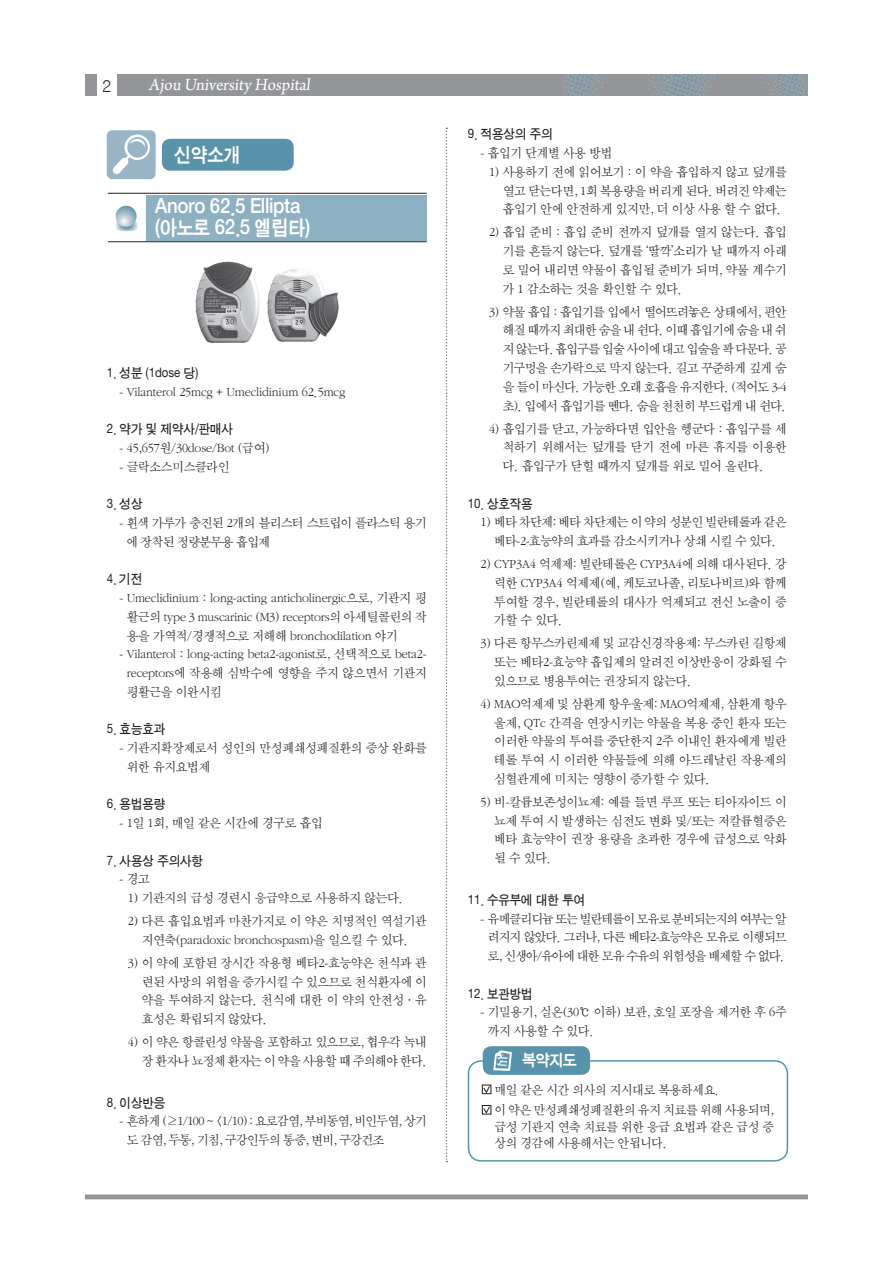
<style>
.page{position:relative;width:893px;height:1263px;background:#fff}
.page>*{position:absolute;margin:0;border:0;box-sizing:border-box;transform-origin:0 0}
.t1{font:21px/21px "Sand Kg";letter-spacing:-.02em;color:#fff;scale:.9 1}
.t2{font:20.25px "Sand Kg";color:#fff;scale:.9 1}
.t3{font:18px "Arno Pro";color:#fff;scale:.96 1}
.t4{font:16.5px "Sand Kg";color:#fff;scale:.95 1}
.t5{font:16.5px "Gulim";color:#231f20}
.t6{font:13.5px/18.8px "Sand Sm";letter-spacing:-.01em;color:#231f20;text-align:justify;scale:.95 1}
.t7{font:13.5px/18.8px "Sand Sm";letter-spacing:-.03em;color:#231f20;scale:.95 1}
.t8{font:13.5px "Sand Tg";letter-spacing:-.01em;color:#231f20;scale:.95 1}
.t9{font:13.5px/18.8px "Sand Sm";letter-spacing:-.05em;color:#231f20;text-align:center;scale:.95 1}
.t10{font:13.5px/20.4px "Sand Sm";letter-spacing:-.01em;color:#231f20;scale:.94 1}
.t11{font:13.5px/18.8px "Sand Sm";letter-spacing:-.04em;color:#231f20;scale:.95 1}
</style>
<div class="page">
<div style="left:85px;top:74px;width:723px;height:22px;background:#939598"></div>
<div style="left:97px;top:74px;width:20px;height:22px;background:#fff"></div>
<img style="left:563px;top:74px;width:245px;height:22px">
<hr style="left:85px;top:1195px;width:723px;height:4px;background:#939598">
<hr style="left:108px;top:241px;width:319px;height:1px;background:#231f20">
<hr style="left:108px;top:193px;width:319px;height:1px;background:#231f20">
<div style="left:147px;top:195px;width:280px;height:45px;background:#8eb0c3"></div>
<svg style="left:108px;top:221px;width:37px;height:10px"></svg>
<svg style="left:116px;top:206px;width:21px;height:21px"></svg>
<div style="left:107px;top:130px;width:49px;height:49px;background:#97b5c7;border-radius:5px"></div>
<svg style="left:112px;top:134px;width:38px;height:41px"></svg>
<div style="left:162px;top:139px;width:132px;height:32px;background:#5892ab;border-radius:9px"></div>
<img style="left:195px;top:261px;width:144px;height:83px">
<div style="left:482px;top:1085px;width:9px;height:9px;border:1px solid #231f20"></div>
<svg style="left:483px;top:1085px;width:7px;height:8px"></svg>
<div style="left:482px;top:1105px;width:9px;height:9px;border:1px solid #231f20"></div>
<svg style="left:483px;top:1106px;width:7px;height:8px"></svg>
<div style="left:468px;top:1060px;width:320px;height:101px;border:2px solid #5892ab;border-radius:13px"></div>
<div style="left:483px;top:1046px;width:107px;height:29px;background:#5892ab;border-radius:9px"></div>
<svg style="left:493px;top:1050px;width:19px;height:21px"></svg>
<svg style="left:446px;top:128px;width:1px;height:1034px"></svg>
<p class="t5" style="left:102px;top:77px;width:11px">2</p>
<h3 class="t3" style="left:149px;top:74px;width:172px">Aj ou University Hospital</h3>
<h2 class="t2" style="left:175px;top:144px;width:74px">신약소개</h2>
<h1 class="t1" style="left:155px;top:197px;width:173px">Anoro 62.5 Ellipta (아노로 62.5 엘립타)</h1>
<p class="t8" style="left:107px;top:367px;width:98px">1. 성분 (1dose 당)</p>
<p class="t6" style="left:119px;top:383px;width:239px">- Vilanterol 25mcg + Umeclidinium 62.5mcg</p>
<p class="t8" style="left:107px;top:423px;width:135px">2. 약가 및 제약사/판매사</p>
<p class="t6" style="left:119px;top:439px;width:159px">- 45,657원/30dose/Bot (급여)</p>
<p class="t6" style="left:119px;top:458px;width:117px">- 글락소스미스클라인</p>
<p class="t8" style="left:107px;top:498px;width:39px">3. 성상</p>
<p class="t7" style="left:126px;top:514px;width:318px;text-indent:-7px">- 흰색 가루가 충진된 2개의 블리스터 스트립이 플라스틱 용기 에 장착된 정량분무용 흡입제</p>
<p class="t8" style="left:107px;top:573px;width:39px">4. 기전</p>
<p class="t6" style="left:127px;top:589px;width:317px;text-indent:-7px">- Umeclidinium : long-acting anticholinergic으로, 기관지 평 활근의 type 3 muscarinic (M3) receptors의 아세틸콜린의 작 용을 가역적/경쟁적으로 저해해 bronchodilation 야기</p>
<p class="t6" style="left:127px;top:645px;width:317px;text-indent:-7px">- Vilanterol : long-acting beta2-agonist로, 선택적으로 beta2- receptors에 작용해 심박수에 영향을 주지 않으면서 기관지 평활근을 이완시킴</p>
<p class="t8" style="left:107px;top:723px;width:63px">5. 효능효과</p>
<p class="t6" style="left:127px;top:739px;width:317px;text-indent:-7px">- 기관지확장제로서 성인의 만성폐쇄성폐질환의 증상 완화를 위한 유지요법제</p>
<p class="t8" style="left:107px;top:798px;width:63px">6. 용법용량</p>
<p class="t6" style="left:119px;top:814px;width:215px">- 1일 1회, 매일 같은 시간에 경구로 흡입</p>
<p class="t8" style="left:107px;top:854px;width:103px">7. 사용상 주의사항</p>
<p class="t6" style="left:119px;top:870px;width:33px">- 경고</p>
<p class="t6" style="left:128px;top:889px;width:291px">1) 기관지의 급성 경련시 응급약으로 사용하지 않는다.</p>
<p class="t6" style="left:128px;top:912px;width:316px;text-align:center">2) 다른 흡입요법과 마찬가지로 이 약은 치명적인 역설기관 지연축(paradoxic bronchospasm)을 일으킬 수 있다.</p>
<p class="t6" style="left:142px;top:954px;width:302px;text-indent:-14px">3) 이 약에 포함된 장시간 작용형 베타2-효능약은 천식과 관 련된 사망의 위험을 증가시킬 수 있으므로 천식환자에 이 약을 투여하지 않는다. 천식에 대한 이 약의 안전성·유 효성은 확립되지 않았다.</p>
<p class="t7" style="left:128px;top:1033px;width:316px;text-align:right">4) 이 약은 항콜린성 약물을 포함하고 있으므로, 협우각 녹내 장 환자나 뇨정체 환자는 이 약을 사용할 때 주의해야 한다.</p>
<p class="t8" style="left:107px;top:1096px;width:63px">8. 이상반응</p>
<p class="t11" style="left:127px;top:1112px;width:317px;text-indent:-7px">- 흔하게 (≥1/100 ~ &lt;1/10) : 요로감염, 부비동염, 비인두염, 상기 도 감염, 두통, 기침, 구강인두의 통증, 변비, 구강건조</p>
<p class="t8" style="left:468px;top:128px;width:91px">9. 적용상의 주의</p>
<p class="t6" style="left:480px;top:144px;width:140px">- 흡입기 단계별 사용 방법</p>
<p class="t6" style="left:503px;top:163px;width:300px;text-indent:-14px">1) 사용하기 전에 읽어보기 : 이 약을 흡입하지 않고 덮개를 열고 닫는다면, 1회 복용량을 버리게 된다. 버려진 약제는 흡입기 안에 안전하게 있지만, 더 이상 사용 할 수 없다.</p>
<p class="t6" style="left:503px;top:223px;width:300px;text-indent:-14px">2) 흡입 준비 : 흡입 준비 전까지 덮개를 열지 않는다. 흡입 기를 흔들지 않는다. 덮개를 ‘딸깍’소리가 날 때까지 아래 로 밀어 내리면 약물이 흡입될 준비가 되며, 약물 계수기 가 1 감소하는 것을 확인할 수 있다.</p>
<p class="t6" style="left:503px;top:303px;width:300px;text-indent:-14px">3) 약물 흡입 : 흡입기를 입에서 떨어뜨려놓은 상태에서, 편안 해질 때까지 최대한 숨을 내 쉰다. 이때 흡입기에 숨을 내 쉬 지 않는다. 흡입구를 입술 사이에 대고 입술을 꽉 다문다. 공 기구멍을 손가락으로 막지 않는다. 길고 꾸준하게 깊게 숨 을 들이 마신다. 가능한 오래 호흡을 유지한다. (적어도 3-4 초). 입에서 흡입기를 뗀다. 숨을 천천히 부드럽게 내 쉰다.</p>
<p class="t6" style="left:503px;top:419px;width:300px;text-indent:-14px">4) 흡입기를 닫고, 가능하다면 입안을 헹군다 : 흡입구를 세 척하기 위해서는 덮개를 닫기 전에 마른 휴지를 이용한 다. 흡입구가 닫힐 때까지 덮개를 위로 밀어 올린다.</p>
<p class="t8" style="left:468px;top:497px;width:70px">10. 상호작용</p>
<p class="t7" style="left:480px;top:513px;width:324px;text-align:center">1) 베타 차단제: 베타 차단제는 이 약의 성분인 빌란테롤과 같은 베타-2-효능약의 효과를 감소시키거나 상쇄 시킬 수 있다.</p>
<p class="t6" style="left:494px;top:555px;width:309px;text-indent:-14px">2) CYP3A4 억제제: 빌란테롤은 CYP3A4에 의해 대사된다. 강 력한 CYP3A4 억제제(예, 케토코나졸, 리토나비르)와 함께 투여할 경우, 빌란테롤의 대사가 억제되고 전신 노출이 증 가할 수 있다.</p>
<p class="t6" style="left:494px;top:634px;width:309px;text-indent:-14px">3) 다른 항무스카린제제 및 교감신경작용제: 무스카린 길항제 또는 베타2-효능약 흡입제의 알려진 이상반응이 강화될 수 있으므로 병용투여는 권장되지 않는다.</p>
<p class="t6" style="left:494px;top:695px;width:309px;text-indent:-14px">4) MAO억제제 및 삼환계 항우울제: MAO억제제, 삼환계 항우 울제, QTc 간격을 연장시키는 약물을 복용 중인 환자 또는 이러한 약물의 투여를 중단한지 2주 이내인 환자에게 빌란 테롤 투여 시 이러한 약물들에 의해 아드레날린 작용제의 심혈관계에 미치는 영향이 증가할 수 있다.</p>
<p class="t6" style="left:494px;top:793px;width:309px;text-indent:-14px">5) 비-칼륨보존성이뇨제: 예를 들면 루프 또는 티아자이드 이 뇨제 투여 시 발생하는 심전도 변화 및/또는 저칼륨혈증은 베타 효능약이 권장 용량을 초과한 경우에 급성으로 악화 될 수 있다.</p>
<p class="t8" style="left:468px;top:893px;width:125px">11. 수유부에 대한 투여</p>
<p class="t9" style="left:480px;top:910px;width:324px">- 유메클리디늄 또는 빌란테롤이 모유로 분비되는지의 여부는 알 려지지 않았다. 그러나, 다른 베타2-효능약은 모유로 이행되므 로, 신생아/유아에 대한 모유 수유의 위험성을 배제할 수 없다.</p>
<p class="t8" style="left:468px;top:987px;width:70px">12. 보관방법</p>
<p class="t6" style="left:488px;top:1003px;width:316px;text-indent:-7px">- 기밀용기, 실온(30℃ 이하) 보관, 호일 포장을 제거한 후 6주 까지 사용할 수 있다.</p>
<p class="t4" style="left:522px;top:1052px;width:59px">복약지도</p>
<p class="t10" style="left:495px;top:1080px;width:299px">매일 같은 시간 의사의 지시대로 복용하세요.<br>이 약은 만성폐쇄성폐질환의 유지 치료를 위해 사용되며,</p>
<p class="t10" style="left:495px;top:1119px;width:299px;line-height:16.2px">급성 기관지 연축 치료를 위한 응급 요법과 같은 급성 증 상의 경감에 사용해서는 안됩니다.</p>
</div>
